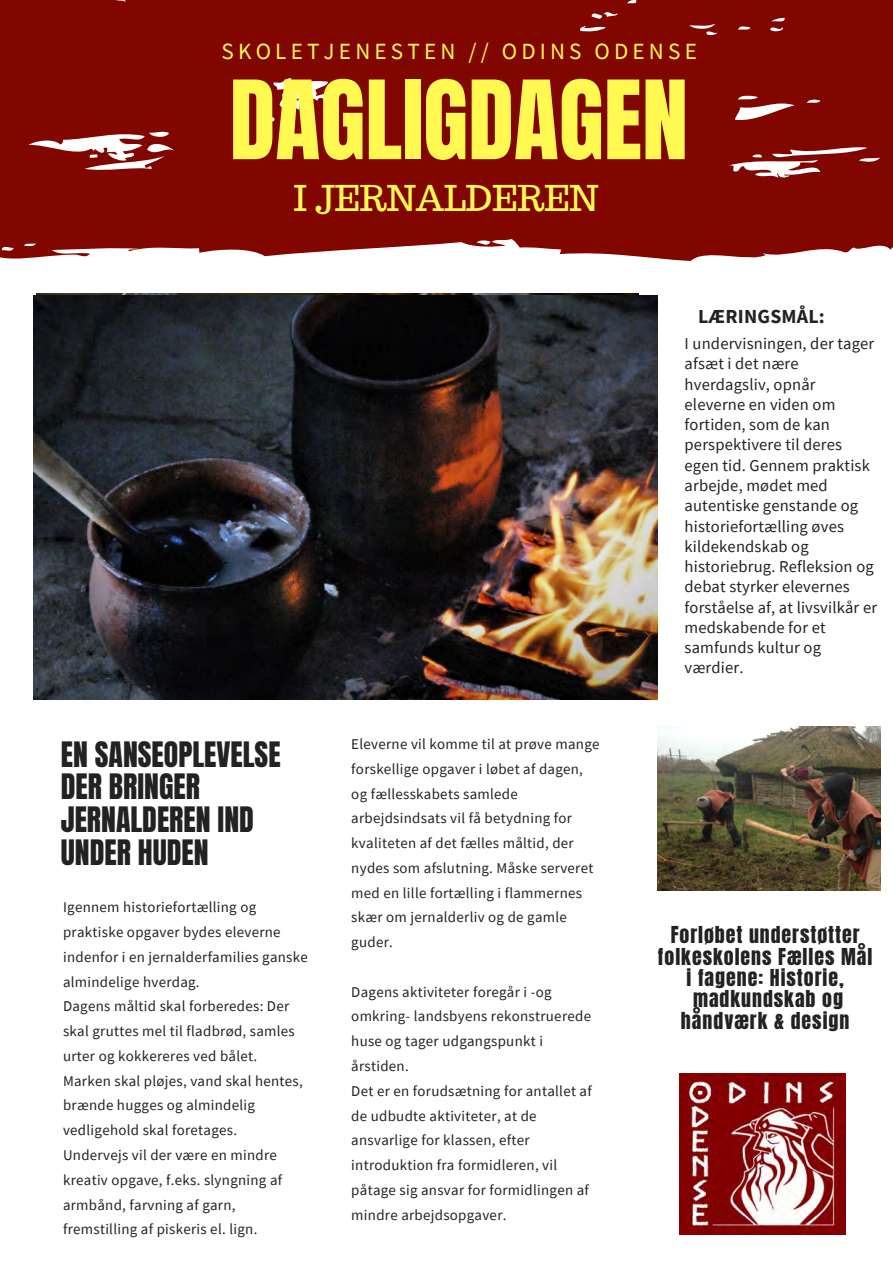
<style>
.page{position:relative;width:893px;height:1263px;background:#fff}
.page>*{position:absolute;margin:0;border:0;box-sizing:border-box;transform-origin:0 0}
.t1{font:92.7px "Anton";color:#fff952}
.t2{font:34.8px "Trocchi";color:#fff952}
.t3{font:29.85px/32.7px "Anton";color:#222}
.t4{font:23.25px "Source Sans Pro";letter-spacing:.18em;color:#fff952}
.t5{font:19.8px/21.5px "Anton";letter-spacing:.05em;color:#222;text-align:center}
.t6{font:700 19.8px "Source Sans Pro";letter-spacing:.01em;color:#222}
.t7{font:16.5px/20.2px "Source Sans Pro";letter-spacing:.01em;color:#222}
.t8{font:14.85px/24.8px "Source Sans Pro";letter-spacing:.02em;color:#222}
</style>
<div class="page">
<svg style="left:0;top:0;width:893px;height:303px;fill:#820600"></svg>
<img style="left:679px;top:1073px;width:167px;height:161px">
<img style="left:34px;top:295px;width:624px;height:404px">
<img style="left:658px;top:726px;width:222px;height:165px">
<h3 class="t4" style="left:222px;top:36px;width:477px">SKOLETJENESTEN // ODINS ODENSE</h3>
<h1 class="t1" style="left:230px;top:54px;width:460px">DAGLIGDAGEN</h1>
<h2 class="t2" style="left:294px;top:175px;width:306px">I JERNALDEREN</h2>
<h3 class="t3" style="left:61px;top:738px;width:221px">EN SANSEOPLEVELSE<br>DER BRINGER<br>JERNALDEREN IND<br>UNDER HUDEN</h3>
<p class="t8" style="left:63px;top:894px;width:246px">Igennem historiefortælling og praktiske opgaver bydes eleverne indenfor i en jernalderfamilies ganske almindelige hverdag.<br>Dagens måltid skal forberedes: Der skal gruttes mel til fladbrød, samles urter og kokkereres ved bålet.<br>Marken skal pløjes, vand skal hentes, brænde hugges og almindelig vedligehold skal foretages.<br>Undervejs vil der være en mindre kreativ opgave, f.eks. slyngning af armbånd, farvning af garn, fremstilling af piskeris el. lign.</p>
<p class="t8" style="left:351px;top:731px;width:250px">Eleverne vil komme til at prøve mange forskellige opgaver i løbet af dagen, og fællesskabets samlede arbejdsindsats vil få betydning for kvaliteten af det fælles måltid, der nydes som afslutning. Måske serveret med en lille fortælling i flammernes skær om jernalderliv og de gamle guder.</p>
<p class="t8" style="left:351px;top:979px;width:242px">Dagens aktiviteter foregår i -og omkring- landsbyens rekonstruerede huse og tager udgangspunkt i årstiden.<br>Det er en forudsætning for antallet af de udbudte aktiviteter, at de ansvarlige for klassen, efter introduktion fra formidleren, vil påtage sig ansvar for formidlingen af mindre arbejdsopgaver.</p>
<h3 class="t6" style="left:698px;top:304px;width:128px">LÆRINGSMÅL:</h3>
<p class="t7" style="left:685px;top:333px;width:194px">I undervisningen, der tager afsæt i det nære hverdagsliv, opnår eleverne en viden om fortiden, som de kan perspektivere til deres egen tid. Gennem praktisk arbejde, mødet med autentiske genstande og historiefortælling øves kildekendskab og historiebrug. Refleksion og debat styrker elevernes forståelse af, at livsvilkår er medskabende for et samfunds kultur og værdier.</p>
<h3 class="t5" style="left:658px;top:924px;width:216px">Forløbet understøtter folkeskolens Fælles Mål i fagene: Historie, madkundskab og håndværk &amp; design</h3>
</div>
